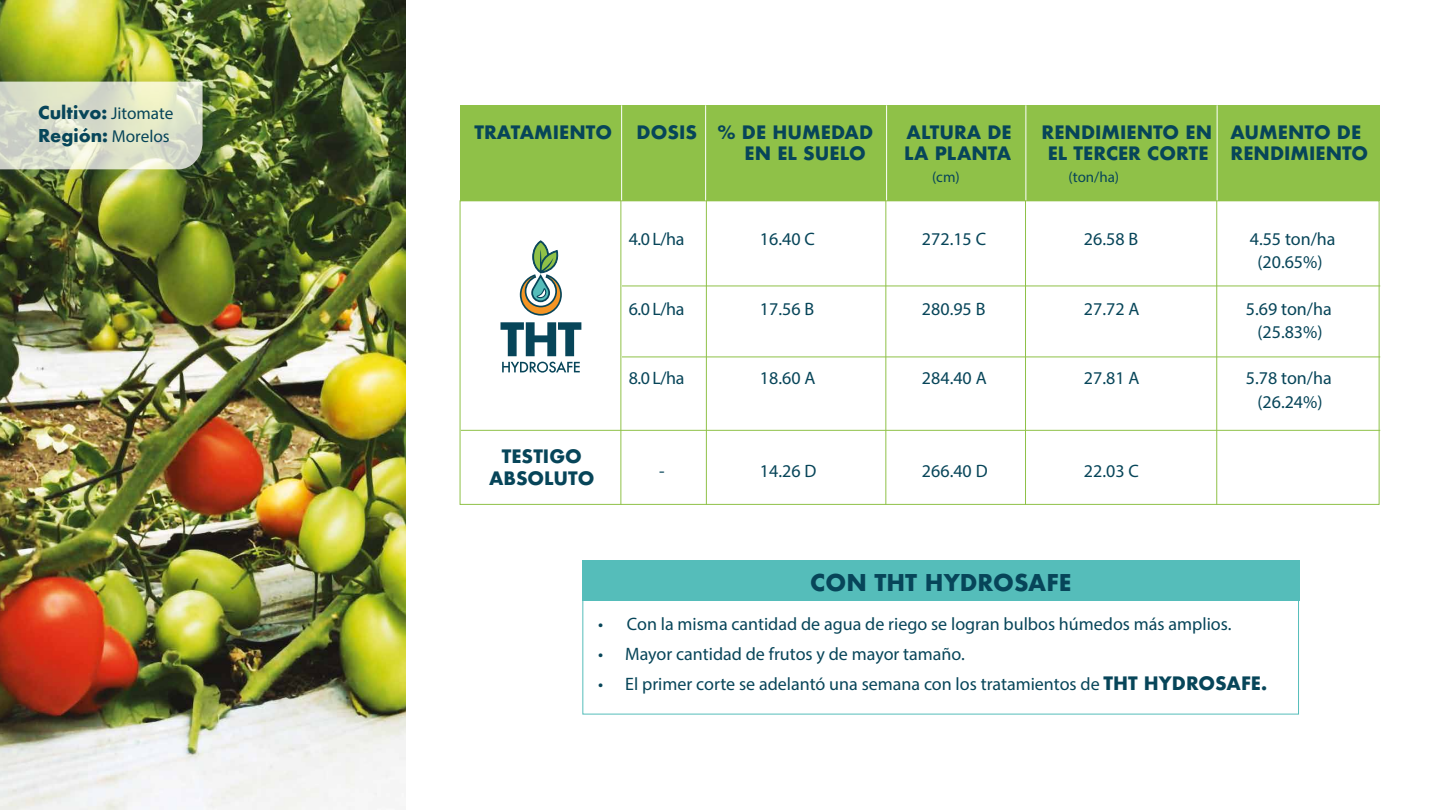
<style>
.page{position:relative;width:1440px;height:810px;background:#fff}
.page>*{position:absolute;margin:0;border:0;box-sizing:border-box;transform-origin:0 0}
.t1{font:700 22.5px "Futura";color:#074559}
.t2{font:18px/23.2px "Myriad Pro";color:#074559;text-align:center}
.t3{font:700 18px/21.6px "Futura";color:#074559;text-align:center}
.t4{font:700 17.25px/22.5px "Futura";color:#074559}
.t5{font:15px "Myriad Pro";color:#074559}
.s1{font-family:"Myriad Pro";font-weight:400}
.s2{font-family:"Futura";font-weight:700}
</style>
<div class="page">
<div style="left:460px;top:105px;width:920px;height:95px;background:#8fc148"></div>
<hr style="left:461px;top:430px;width:919px;height:1px;background:#8fc148">
<hr style="left:622px;top:286px;width:758px;height:1px;background:#8fc148">
<hr style="left:622px;top:357px;width:758px;height:1px;background:#8fc148">
<img style="left:0;top:0;width:405px;height:810px">
<div style="left:0;top:73px;width:221px;height:111px;background:#054559;opacity:.18"></div>
<svg style="left:0;top:82px;width:203px;height:87px"></svg>
<hr style="left:621px;top:105px;width:1px;height:95px;background:#fff">
<hr style="left:705px;top:105px;width:1px;height:95px;background:#fff">
<hr style="left:886px;top:105px;width:1px;height:95px;background:#fff">
<hr style="left:1026px;top:105px;width:1px;height:95px;background:#fff">
<hr style="left:1217px;top:105px;width:1px;height:95px;background:#fff">
<svg style="left:501px;top:322px;width:80px;height:51px"></svg>
<svg style="left:520px;top:240px;width:42px;height:76px"></svg>
<hr style="left:621px;top:200px;width:1px;height:305px;background:#8fc148">
<hr style="left:706px;top:200px;width:1px;height:305px;background:#8fc148">
<hr style="left:885px;top:200px;width:1px;height:305px;background:#8fc148">
<hr style="left:1025px;top:200px;width:1px;height:305px;background:#8fc148">
<hr style="left:1216px;top:200px;width:1px;height:305px;background:#8fc148">
<div style="left:582px;top:560px;width:718px;height:40px;background:#55bdba"></div>
<div style="left:582px;top:576px;width:717px;height:138px;border:1px solid #55bdba"></div>
<p class="t4" style="left:38px;top:101px;width:137px">Cultivo: <span class="s1">Jitomate<br></span>Región: <span class="s1">Morelos</span></p>
<p class="t3" style="left:475px;top:121px;width:139px">TRATAMIENTO</p>
<p class="t3" style="left:637px;top:121px;width:238px">DOSIS % DE HUMEDAD</p>
<p class="t3" style="left:907px;top:121px;width:107px">ALTURA DE</p>
<p class="t3" style="left:1042px;top:121px;width:321px">RENDIMIENTO EN AUMENTO DE</p>
<p class="t3" style="left:745px;top:143px;width:123px">EN EL SUELO</p>
<p class="t3" style="left:904px;top:143px;width:109px">LA PLANTA</p>
<p class="t3" style="left:1048px;top:143px;width:322px">EL TERCER CORTE RENDIMIENTO</p>
<p class="t5" style="left:932px;top:168px;width:29px">(cm)</p>
<p class="t5" style="left:1069px;top:168px;width:52px">(ton/ha)</p>
<p class="t3" style="left:489px;top:445px;width:107px">TESTIGO<br>ABSOLUTO</p>
<p class="t2" style="left:629px;top:227px;width:57px">4.0 L/ha</p>
<p class="t2" style="left:760px;top:227px;width:56px">16.40 C</p>
<p class="t2" style="left:922px;top:227px;width:66px">272.15 C</p>
<p class="t2" style="left:1084px;top:227px;width:56px">26.58 B</p>
<p class="t2" style="left:1250px;top:227px;width:87px">4.55 ton/ha (20.65%)</p>
<p class="t2" style="left:629px;top:297px;width:57px">6.0 L/ha</p>
<p class="t2" style="left:760px;top:297px;width:56px">17.56 B</p>
<p class="t2" style="left:922px;top:297px;width:65px">280.95 B</p>
<p class="t2" style="left:1084px;top:297px;width:57px">27.72 A</p>
<p class="t2" style="left:1246px;top:297px;width:87px">5.69 ton/ha (25.83%)</p>
<p class="t2" style="left:629px;top:366px;width:57px">8.0 L/ha</p>
<p class="t2" style="left:760px;top:366px;width:57px">18.60 A</p>
<p class="t2" style="left:922px;top:366px;width:66px">284.40 A</p>
<p class="t2" style="left:1084px;top:366px;width:57px">27.81 A</p>
<p class="t2" style="left:1246px;top:366px;width:87px">5.78 ton/ha (26.24%)</p>
<p class="t2" style="left:659px;top:459px;width:7px">-</p>
<p class="t2" style="left:760px;top:459px;width:58px">14.26 D</p>
<p class="t2" style="left:922px;top:459px;width:67px">266.40 D</p>
<p class="t2" style="left:1084px;top:459px;width:56px">22.03 C</p>
<p class="t1" style="left:810px;top:566px;width:263px">CON THT HYDROSAFE</p>
<p class="t2" style="left:598px;top:613px;width:635px">• Con la misma cantidad de agua de riego se logran bulbos húmedos más amplios.</p>
<p class="t2" style="left:598px;top:643px;width:368px">• Mayor cantidad de frutos y de mayor tamaño.</p>
<p class="t2" style="left:598px;top:673px;width:671px">• El primer corte se adelantó una semana con los tratamientos de <span class="s2">THT HYDROSAFE.</span></p>
</div>
